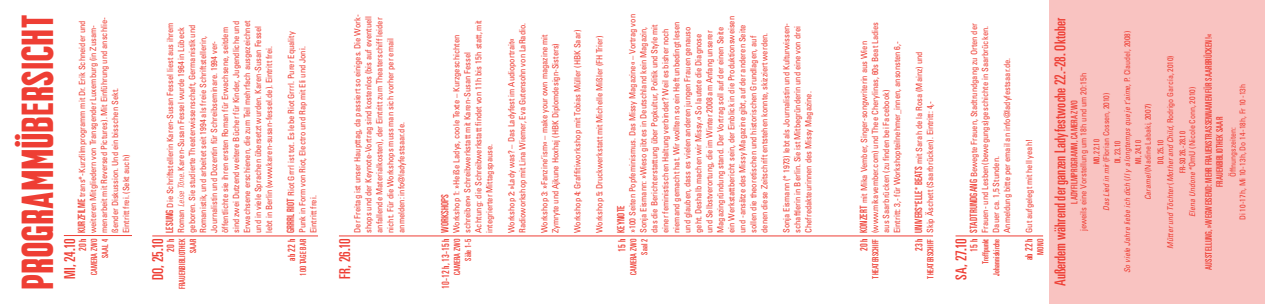
<style>
.page{position:relative;width:1265px;height:304px;background:#fff}
.page>*{position:absolute;margin:0;border:0;box-sizing:border-box;transform-origin:0 0}
.t1{font:39.2px "Ghana Signpainters Divine Healer";letter-spacing:.04em;color:#ee3e34}
.t2{font:ultra-condensed 15px "Univers";color:#ee3e34}
.t3{font:ultra-condensed 10px "Univers";letter-spacing:.02em;color:#ee3e34}
.t4{font:ultra-condensed 9px "Univers";letter-spacing:.02em;color:#ee3e34}
.t5{font:condensed 8.5px/11px "Univers";color:#ee3e34}
.t6{font:ultra-condensed 8.5px/11px "Univers";letter-spacing:.02em;color:#ee3e34;text-align:right}
.t7{font:condensed 8px/9.6px "Univers";color:#ee3e34;text-align:center}
.t8{font:italic condensed 8px/9.6px "Univers";color:#ee3e34;text-align:center}
.s1{font-stretch:ultra-condensed;font-size:10px}
.s2{font-stretch:ultra-condensed}
.s3{font-weight:300;font-style:italic}
.s4{font-style:normal;font-stretch:ultra-condensed}
.s5{font-style:normal}
.s6{font-size:8px}
.s7{font-style:italic}
.s8{font-size:8.5px}
</style>
<div class="page">
<div style="left:1049px;top:0;width:215px;height:303px;background:#f9c3c1"></div>
<hr style="left:64px;top:235px;width:68px;height:1px;background:#ee3e34">
<hr style="left:152px;top:235px;width:166px;height:1px;background:#ee3e34">
<hr style="left:339px;top:235px;width:594px;height:1px;background:#ee3e34">
<hr style="left:955px;top:235px;width:88px;height:1px;background:#ee3e34">
<p class="t1" style="left:14px;top:289px;width:276px;rotate:-90deg">Programmübersicht</p>
<p class="t5" style="left:627px;top:232px;width:220px;rotate:-90deg">»100 Seiten Popfeminismus. Das Missy Magazine« – Vortrag von Sonja Eismann: »Wieso gibt es in Deutschland kein Magazin, das die Berichterstattung über Popkultur, Politik und Style mit einer feministischen Haltung verbindet? Weil es bisher noch niemand gemacht hat. Wir wollten so ein Heft unbedingt lesen und glauben, dass es vielen anderen jungen Frauen genauso geht. Deshalb machen wir Missy.« So lautete die Diagnose<br>und Selbstverortung, die im Winter 2008 am Anfang unserer Magazingründung stand. Der Vortrag soll auf der einen Seite<br>ein Werkstattbericht sein, der Einblick in die Produktionsweisen und -ansätze des Missy Magazine gibt, auf der anderen Seite sollen die theoretischen und historischen Grundlagen, auf denen diese Zeitschrift entstehen konnte, skizziert werden.</p>
<p class="t5" style="left:781px;top:232px;width:211px;rotate:-90deg">Sonja Eismann (* 1973) lebt als Journalistin und Kulturwissen&shy;schaftlerin in Berlin. Sie ist Mitbegründerin und eine von drei<br>Chefredakteurinnen des Missy Magazine.</p>
<p class="t2" style="left:1051px;top:286px;width:269px;rotate:-90deg">Außerdem während der ganzen Ladyfestwoche 22.-28. Oktober</p>
<p class="t5" style="left:352px;top:232px;width:219px;rotate:-90deg">Der Freitag ist unser Haupttag, da passiert so einiges. Die Work&shy;shops und der Keynote-Vortrag sind kostenlos (bis auf eventuell anfallende Materialkosten), der Eintritt zum Theaterschiff leider nicht. Für die Workshops muss man sich vorher per email anmelden: info@ladyfestsaar.de.</p>
<p class="t5" style="left:77px;top:232px;width:217px;rotate:-90deg"><span class="s1">KURZFILME</span> trans*-Kurzfilmprogramm mit Dr. Erik Schneider und weiteren Mitgliedern von Transgender Luxemburg (in Zusam&shy;menarbeit mit Reversed Pictures). Mit Einführung und anschlie&shy;ßender Diskussion. Und ein bisschen Sekt.</p>
<p class="t5" style="left:462px;top:232px;width:214px;rotate:-90deg">schreiben« Schreibwerkstatt mit Karen-Susan Fessel<br>Achtung: die Schreibwerkstatt findet von 11 h bis 15 h statt, mit integrierter Mittagspause.</p>
<p class="t5" style="left:506px;top:232px;width:211px;rotate:-90deg">Workshop 2<span class="s2">: »</span>Lady was? – Das Ladyfest im Audioportrait«<br>Radioworkshop mit Lina Wiemer, Eva Gutensohn von LaRadio.</p>
<p class="t5" style="left:539px;top:232px;width:200px;rotate:-90deg">Workshop 3: »Fanzine’ism« – make your own magazine mit<br>Zymryte und Ajkune Hoxhaj (HBK Diplomdesign-Sisters)</p>
<p class="t5" style="left:572px;top:232px;width:204px;rotate:-90deg">Workshop 4<span class="s2">:</span> Graffitiworkshop mit Tobias Müller (HBK Saar)</p>
<p class="t5" style="left:594px;top:232px;width:199px;rotate:-90deg">Workshop 5<span class="s2">:</span> Druckwerkstatt mit Michelle Mißler (FH Trier)</p>
<p class="t5" style="left:165px;top:232px;width:211px;rotate:-90deg"><span class="s1">LESUNG</span> Die Schriftstellerin Karen-Susan Fessel liest aus ihrem Roman <span class="s3">Leise Töne</span>. Karen-Susan Fessel wurde 1964 in Lübeck geboren. Sie studierte Theaterwissenschaft, Germanistik und Romanistik, und arbeitet seit 1994 als freie Schriftstellerin, Journalistin und Dozentin für Schreibseminare. 1994 ver-</p>
<p class="t5" style="left:220px;top:232px;width:213px;rotate:-90deg">öffentlichte sie ihren ersten Roman für Erwachsene, seitdem sind zwei Dutzend weitere Bücher für Kinder, Jugendliche und Erwachsene erschienen, die zum Teil mehrfach ausgezeichnet und in viele Sprachen übersetzt wurden. Karen-Susan Fessel lebt in Berlin (www.karen-susan-fessel.de). Eintritt frei.</p>
<p class="t5" style="left:286px;top:232px;width:202px;rotate:-90deg"><span class="s1">GRRRL RIOT</span> Riot Grrrl ist tot. Es lebe Riot Grrrl. Purer Equality<br>Punk in Form von Riot, Electro und Rap mit Eli und Joni.<br>Eintritt frei.</p>
<p class="t5" style="left:869px;top:232px;width:212px;rotate:-90deg">(www.mikavember.com) und Thee Cherylinas, 60s Beat Ladies aus Saarbrücken (zu finden bei Facebook)</p>
<p class="t5" style="left:968px;top:232px;width:211px;rotate:-90deg"><span class="s1">STADTRUNDGANG</span> Bewegte Frauen, Stadtrundgang zu Orten der<br>Frauen- und Lesben(bewegungs)geschichte in Saarbrücken.</p>
<p class="t8" style="left:1112px;top:272px;width:243px;rotate:-90deg"><span class="s4">DI, 23.10<br></span>So viele Jahre liebe ich dich <span class="s5">(</span>Il y a longtemps que je t‘aime, <span class="s5">P. Claudel, 2008)</span></p>
<p class="t4" style="left:1203px;top:269px;width:237px;rotate:-90deg">AUSSTELLUNG, »WEGWEISEND: MEHR FRAUENSTRASSENNAMEN FÜR SAARBRÜCKEN!«</p>
<p class="t5" style="left:451px;top:232px;width:199px;rotate:-90deg">Workshop 1: »Heiße Ladys, coole Texte – Kurzgeschichten</p>
<p class="t5" style="left:891px;top:232px;width:193px;rotate:-90deg">Eintritt: 3,- für Workshopteilnehmer_innen, ansonsten 6,-</p>
<p class="t5" style="left:913px;top:232px;width:182px;rotate:-90deg"><span class="s1">UNIVERS*ELLE* BEATS</span> mit Sarah de la Rosa (Mainz) und<br>Skip Äschett (Saarbrücken). Eintritt: 4,-</p>
<p class="t5" style="left:858px;top:232px;width:193px;rotate:-90deg"><span class="s1">KONZERT</span> <span class="s6">m</span>it Mika Vember, Singer-songwriterin aus Wien</p>
<p class="t8" style="left:1155px;top:248px;width:194px;rotate:-90deg"><span class="s4">DO, 25.10<br></span>Mütter und Töchter <span class="s5">(</span>Mother and Child<span class="s5">, Rodrigo García, 2010)</span></p>
<p class="t5" style="left:990px;top:232px;width:176px;rotate:-90deg">Dauer ca. 1,5 Stunden.<br>Anmeldung bitte per email an info@ladyfestsaar.de.</p>
<p class="t5" style="left:1077px;top:231px;width:159px;rotate:-90deg">jeweils eine Vorstellung um 18h und um 20:15h</p>
<p class="t7" style="left:1237px;top:220px;width:138px;rotate:-90deg">Di 10-17h, Mi 10-13h, Do 14-18h, Fr 10-13h</p>
<p class="t7" style="left:1177px;top:216px;width:131px;rotate:-90deg"><span class="s2">FR-SO 26.-28.10<br></span><span class="s7">Elena Undone *</span><span class="s8">OmU</span> (Nicole Conn, 2010)</p>
<p class="t7" style="left:1091px;top:211px;width:120px;rotate:-90deg"><span class="s2">MO, 22.10<br></span><span class="s7">Das Lied in mir</span> (Florian Cossen, 2010)</p>
<p class="t4" style="left:1068px;top:203px;width:104px;rotate:-90deg">LADYFILMPROGRAMM, CAMERA ZWO</p>
<p class="t7" style="left:1133px;top:200px;width:98px;rotate:-90deg"><span class="s2">MI, 24.10<br></span><span class="s7">Caramel</span> (Nadine Labaki, 2007)</p>
<p class="t4" style="left:1214px;top:187px;width:71px;rotate:-90deg">FRAUENBIBLIOTHEK SAAR</p>
<p class="t7" style="left:1227px;top:177px;width:51px;rotate:-90deg">Öffnungszeiten:</p>
<p class="t5" style="left:1023px;top:232px;width:95px;rotate:-90deg">Gut aufgelegt mit hell yeah!</p>
<p class="t5" style="left:121px;top:232px;width:79px;rotate:-90deg">Eintritt frei. (Sekt auch)</p>
<p class="t3" style="left:439px;top:232px;width:40px;rotate:-90deg">WORKSHOPS</p>
<p class="t3" style="left:615px;top:232px;width:29px;rotate:-90deg">KEYNOTE</p>
<p class="t2" style="left:61px;top:278px;width:41px;rotate:-90deg">MI, 24.10</p>
<p class="t3" style="left:77px;top:251px;width:14px;rotate:-90deg">20 h</p>
<p class="t6" style="left:88px;top:275px;width:38px;rotate:-90deg">CAMERA ZWO</p>
<p class="t6" style="left:99px;top:257px;width:20px;rotate:-90deg">SAAL 4</p>
<p class="t2" style="left:149px;top:279px;width:43px;rotate:-90deg">DO, 25.10</p>
<p class="t3" style="left:165px;top:251px;width:15px;rotate:-90deg">20h</p>
<p class="t6" style="left:176px;top:288px;width:52px;rotate:-90deg">FRAUENBIBLIOTHEK</p>
<p class="t6" style="left:187px;top:253px;width:16px;rotate:-90deg">SAAR</p>
<p class="t3" style="left:286px;top:260px;width:24px;rotate:-90deg">ab 22 h</p>
<p class="t6" style="left:297px;top:275px;width:38px;rotate:-90deg">100 TAGE BAR</p>
<p class="t2" style="left:336px;top:278px;width:41px;rotate:-90deg">FR, 26.10</p>
<p class="t3" style="left:440px;top:288px;width:51px;rotate:-90deg">10-12 h , 13-15 h</p>
<p class="t6" style="left:451px;top:275px;width:38px;rotate:-90deg">CAMERA ZWO</p>
<p class="t6" style="left:462px;top:260px;width:23px;rotate:-90deg">Säle 1-5</p>
<p class="t3" style="left:616px;top:252px;width:15px;rotate:-90deg">15 h</p>
<p class="t6" style="left:627px;top:275px;width:38px;rotate:-90deg">CAMERA ZWO</p>
<p class="t6" style="left:638px;top:254px;width:17px;rotate:-90deg">Saal 2</p>
<p class="t3" style="left:858px;top:250px;width:13px;rotate:-90deg">20 h</p>
<p class="t6" style="left:869px;top:278px;width:41px;rotate:-90deg">THEATERSCHIFF</p>
<p class="t3" style="left:913px;top:250px;width:13px;rotate:-90deg">23 h</p>
<p class="t6" style="left:924px;top:278px;width:41px;rotate:-90deg">THEATERSCHIFF</p>
<p class="t2" style="left:952px;top:279px;width:42px;rotate:-90deg">SA, 27.10</p>
<p class="t3" style="left:968px;top:252px;width:15px;rotate:-90deg">15 h</p>
<p class="t6" style="left:979px;top:275px;width:39px;rotate:-90deg">Treffpunkt<br>Johanniskirche</p>
<p class="t3" style="left:1023px;top:260px;width:23px;rotate:-90deg">ab 22 h</p>
<p class="t6" style="left:1034px;top:254px;width:17px;rotate:-90deg">MONO</p>
</div>
